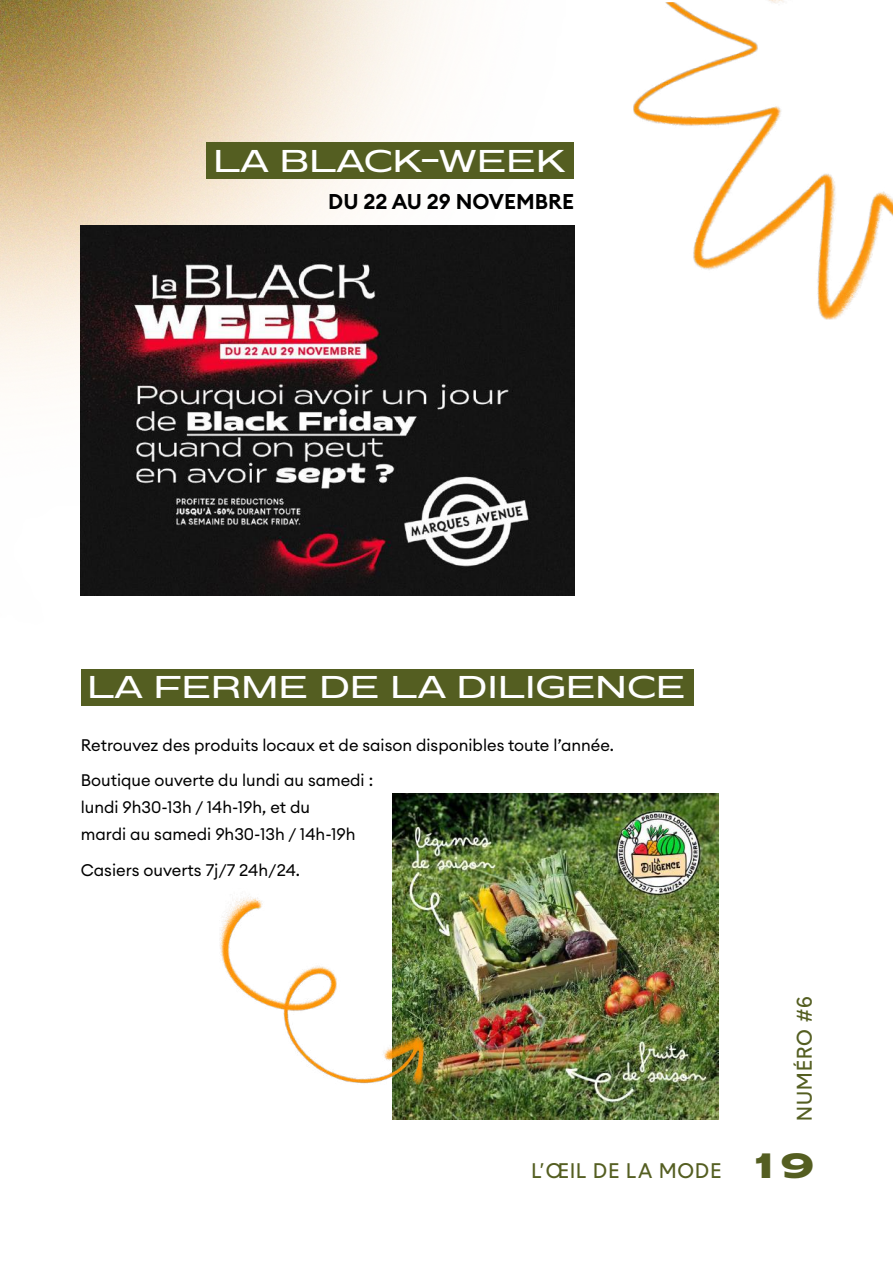
<style>
.page{position:relative;width:893px;height:1263px;background:#fff}
.page>*{position:absolute;margin:0;border:0;box-sizing:border-box;transform-origin:0 0}
.t1{font:800 35.1px "Matrice";color:#545e21}
.t2{font:500 31.5px "Matrice";color:#fff}
.t3{font:600 21.15px "Euclid Circular A";color:#000}
.t4{font:20.7px "Basetica";letter-spacing:.05em;color:#545e21}
.t5{font:20.55px "Basetica";letter-spacing:.05em;color:#545e21}
.t6{font:16.65px/35.5px "Euclid Circular A";color:#000}
.t7{font:16.5px/35.5px "Euclid Circular A";color:#000}
.s1{font-size:16.65px}
</style>
<div class="page">
<img style="left:0;top:0;width:566px;height:1120px">
<img style="left:633px;top:0;width:260px;height:320px">
<img style="left:393px;top:793px;width:326px;height:326px">
<img style="left:219px;top:888px;width:206px;height:196px">
<div style="left:81px;top:669px;width:613px;height:36px;background:#545e21"></div>
<img style="left:81px;top:225px;width:493px;height:370px">
<div style="left:207px;top:143px;width:367px;height:36px;background:#545e21"></div>
<h2 class="t2" style="left:213px;top:137px;width:354px">LA BLACK-WEEK</h2>
<p class="t3" style="left:328px;top:188px;width:247px">DU 22 AU 29 NOVEMBRE</p>
<h2 class="t2" style="left:87px;top:664px;width:600px">LA FERME DE LA DILIGENCE</h2>
<p class="t7" style="left:81px;top:727px;width:535px"><span class="s1">R</span>etrouvez des produits locaux et de saison disponibles toute l’année.<br>Boutique ouverte du lundi au samedi :</p>
<p class="t7" style="left:81px;top:789px;width:231px">lundi 9h30-13h / 14h-19h, et <span class="s1">du</span></p>
<p class="t6" style="left:81px;top:816px;width:276px">mardi au samedi 9h30-13h / 14h-19h<br>Casiers ouverts 7j/7 24h/24.</p>
<p class="t5" style="left:531px;top:1157px;width:191px">L’ŒIL DE LA MODE</p>
<p class="t4" style="left:791px;top:1120px;width:126px;rotate:-90deg">NUMÉRO #6</p>
<h1 class="t1" style="left:756px;top:1138px;width:60px">19</h1>
</div>
